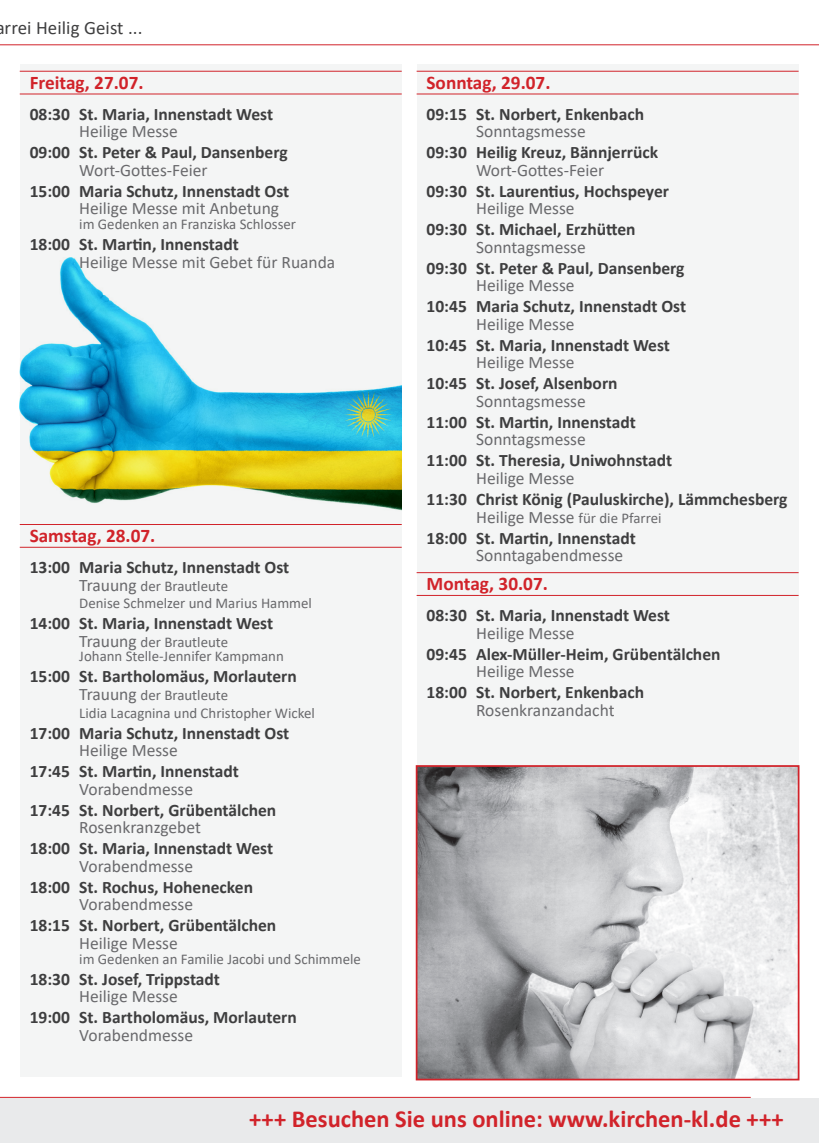
<style>
.page{position:relative;width:819px;height:1143px;background:#fff}
.page>*{position:absolute;margin:0;border:0;box-sizing:border-box;transform-origin:0 0}
.t1{font:700 24.5px "Calibri";color:#d1232a}
.TagDatum{font:700 19.25px "Calibri";color:#d1232a}
.t2{font:18.9px "Calibri";letter-spacing:.005em;color:#3e3e3f}
.Uhrzeit_Kirche{font:700 17.5px "Calibri";color:#3e3e3f}
.Messe{font:17.5px "Calibri";color:#69696c}
.Zusatztext{font:700 17.5px "Calibri";color:#3e3e3f}
.Messe-2{font:700 17.5px "Calibri";color:#3e3e3f}
.Messe-3{font:14.88px "Calibri";color:#69696c}
.Zusatztext-2{font:14.88px "Calibri";color:#69696c}
.s1{font-size:17.5px}
</style>
<div class="page">
<div style="left:417px;top:64px;width:382px;height:1012px;background:#f4f5f5"></div>
<div style="left:20px;top:64px;width:382px;height:1012px;background:#f4f5f5"></div>
<hr style="left:20px;top:71px;width:382px;height:1px;background:#d1232a">
<hr style="left:20px;top:94px;width:382px;height:1px;background:#d1232a">
<hr style="left:20px;top:524px;width:382px;height:1px;background:#d1232a">
<hr style="left:20px;top:547px;width:382px;height:1px;background:#d1232a">
<hr style="left:417px;top:71px;width:382px;height:1px;background:#d1232a">
<hr style="left:417px;top:94px;width:382px;height:1px;background:#d1232a">
<hr style="left:417px;top:572px;width:382px;height:1px;background:#d1232a">
<hr style="left:417px;top:595px;width:382px;height:1px;background:#d1232a">
<div style="left:0;top:1097px;width:818px;height:45px;background:#e9eaeb"></div>
<hr style="left:0;top:1096px;width:751px;height:1px;background:#d1232a">
<hr style="left:0;top:44px;width:819px;height:1px;background:#d1232a">
<img style="left:20px;top:258px;width:382px;height:253px">
<img style="left:419px;top:768px;width:377px;height:309px">
<div style="left:416px;top:765px;width:383px;height:315px;border:2px solid #d1232a"></div>
<p class="t2" style="left:5px;top:15px;width:139px">rrei Heilig Geist ...</p>
<p class="TagDatum" style="left:30px;top:69px;width:115px">Freitag, 27.07.</p>
<p class="Uhrzeit_Kirche" style="left:30px;top:101px;width:245px">08:30 St. Maria, Innenstadt West</p>
<p class="Messe" style="left:79px;top:119px;width:100px">Heilige Messe</p>
<p class="Uhrzeit_Kirche" style="left:30px;top:140px;width:259px">09:00 St. Peter &amp; Paul, Dansenberg</p>
<p class="Messe" style="left:79px;top:158px;width:130px">Wort-Gottes-Feier</p>
<p class="Uhrzeit_Kirche" style="left:30px;top:178px;width:261px">15:00 Maria Schutz, Innenstadt Ost</p>
<p class="Messe" style="left:79px;top:196px;width:201px">Heilige Messe mit Anbetung</p>
<p class="Messe-3" style="left:79px;top:214px;width:218px">im Gedenken an Franziska Schlosser</p>
<p class="Uhrzeit_Kirche" style="left:30px;top:232px;width:211px">18:00 St. Martin, Innenstadt</p>
<p class="Messe" style="left:79px;top:250px;width:258px">Heilige Messe mit Gebet für Ruanda</p>
<p class="TagDatum" style="left:30px;top:522px;width:127px">Samstag, 28.07.</p>
<p class="Uhrzeit_Kirche" style="left:30px;top:554px;width:261px">13:00 Maria Schutz, Innenstadt Ost</p>
<p class="Messe-3" style="left:79px;top:575px;width:150px"><span class="s1">Trauung</span> der Brautleute</p>
<p class="Messe-3" style="left:79px;top:592px;width:234px">Denise Schmelzer und Marius Hammel</p>
<p class="Zusatztext" style="left:30px;top:610px;width:245px">14:00 St. Maria, Innenstadt West</p>
<p class="Messe-3" style="left:79px;top:631px;width:150px"><span class="s1">Trauung</span> der Brautleute</p>
<p class="Messe-3" style="left:79px;top:646px;width:206px">Johann Stelle-Jennifer Kampmann</p>
<p class="Uhrzeit_Kirche" style="left:30px;top:664px;width:269px">15:00 St. Bartholomäus, Morlautern</p>
<p class="Messe-3" style="left:79px;top:684px;width:150px"><span class="s1">Trauung</span> der Brautleute</p>
<p class="Messe-3" style="left:79px;top:702px;width:237px">Lidia Lacagnina und Christopher Wickel</p>
<p class="Uhrzeit_Kirche" style="left:30px;top:720px;width:261px">17:00 Maria Schutz, Innenstadt Ost</p>
<p class="Messe" style="left:79px;top:738px;width:100px">Heilige Messe</p>
<p class="Messe-2" style="left:30px;top:758px;width:211px">17:45 St. Martin, Innenstadt</p>
<p class="Messe" style="left:79px;top:776px;width:115px">Vorabendmesse</p>
<p class="Uhrzeit_Kirche" style="left:30px;top:797px;width:248px">17:45 St. Norbert, Grübentälchen</p>
<p class="Messe" style="left:79px;top:815px;width:123px">Rosenkranzgebet</p>
<p class="Uhrzeit_Kirche" style="left:30px;top:835px;width:245px">18:00 St. Maria, Innenstadt West</p>
<p class="Messe" style="left:79px;top:853px;width:115px">Vorabendmesse</p>
<p class="Uhrzeit_Kirche" style="left:30px;top:874px;width:225px">18:00 St. Rochus, Hohenecken</p>
<p class="Messe" style="left:79px;top:892px;width:115px">Vorabendmesse</p>
<p class="Uhrzeit_Kirche" style="left:30px;top:912px;width:248px">18:15 St. Norbert, Grübentälchen</p>
<p class="Messe" style="left:79px;top:930px;width:100px">Heilige Messe</p>
<p class="Zusatztext-2" style="left:79px;top:948px;width:283px">im Gedenken an Familie Jacobi und Schimmele</p>
<p class="Uhrzeit_Kirche" style="left:30px;top:966px;width:192px">18:30 St. Josef, Trippstadt</p>
<p class="Messe" style="left:79px;top:983px;width:100px">Heilige Messe</p>
<p class="Uhrzeit_Kirche" style="left:30px;top:1004px;width:269px">19:00 St. Bartholomäus, Morlautern</p>
<p class="Messe" style="left:79px;top:1022px;width:115px">Vorabendmesse</p>
<p class="TagDatum" style="left:427px;top:69px;width:125px">Sonntag, 29.07.</p>
<p class="Uhrzeit_Kirche" style="left:427px;top:101px;width:219px">09:15 St. Norbert, Enkenbach</p>
<p class="Messe" style="left:476px;top:119px;width:111px">Sonntagsmesse</p>
<p class="Uhrzeit_Kirche" style="left:427px;top:140px;width:233px">09:30 Heilig Kreuz, Bännjerrück</p>
<p class="Messe" style="left:476px;top:158px;width:130px">Wort-Gottes-Feier</p>
<p class="Uhrzeit_Kirche" style="left:427px;top:178px;width:244px">09:30 St. Laurentius, Hochspeyer</p>
<p class="Messe" style="left:476px;top:196px;width:100px">Heilige Messe</p>
<p class="Uhrzeit_Kirche" style="left:427px;top:217px;width:211px">09:30 St. Michael, Erzhütten</p>
<p class="Messe" style="left:476px;top:235px;width:111px">Sonntagsmesse</p>
<p class="Uhrzeit_Kirche" style="left:427px;top:255px;width:259px">09:30 St. Peter &amp; Paul, Dansenberg</p>
<p class="Messe" style="left:476px;top:273px;width:100px">Heilige Messe</p>
<p class="Uhrzeit_Kirche" style="left:427px;top:294px;width:261px">10:45 Maria Schutz, Innenstadt Ost</p>
<p class="Messe" style="left:476px;top:312px;width:100px">Heilige Messe</p>
<p class="Uhrzeit_Kirche" style="left:427px;top:332px;width:245px">10:45 St. Maria, Innenstadt West</p>
<p class="Messe" style="left:476px;top:350px;width:100px">Heilige Messe</p>
<p class="Uhrzeit_Kirche" style="left:427px;top:371px;width:193px">10:45 St. Josef, Alsenborn</p>
<p class="Messe" style="left:476px;top:389px;width:111px">Sonntagsmesse</p>
<p class="Uhrzeit_Kirche" style="left:427px;top:409px;width:211px">11:00 St. Martin, Innenstadt</p>
<p class="Messe" style="left:476px;top:427px;width:111px">Sonntagsmesse</p>
<p class="Uhrzeit_Kirche" style="left:427px;top:448px;width:247px">11:00 St. Theresia, Uniwohnstadt</p>
<p class="Messe" style="left:476px;top:466px;width:100px">Heilige Messe</p>
<p class="Uhrzeit_Kirche" style="left:427px;top:486px;width:362px">11:30 Christ König (Pauluskirche), Lämmchesberg</p>
<p class="Messe-3" style="left:476px;top:507px;width:187px"><span class="s1">Heilige Messe</span> für die Pfarrei</p>
<p class="Uhrzeit_Kirche" style="left:427px;top:525px;width:211px">18:00 St. Martin, Innenstadt</p>
<p class="Messe" style="left:476px;top:543px;width:149px">Sonntagabendmesse</p>
<p class="TagDatum" style="left:427px;top:570px;width:123px">Montag, 30.07.</p>
<p class="Uhrzeit_Kirche" style="left:427px;top:603px;width:245px">08:30 St. Maria, Innenstadt West</p>
<p class="Messe" style="left:476px;top:620px;width:100px">Heilige Messe</p>
<p class="Uhrzeit_Kirche" style="left:427px;top:641px;width:296px">09:45 Alex-Müller-Heim, Grübentälchen</p>
<p class="Messe" style="left:476px;top:659px;width:100px">Heilige Messe</p>
<p class="Uhrzeit_Kirche" style="left:427px;top:680px;width:219px">18:00 St. Norbert, Enkenbach</p>
<p class="Messe" style="left:476px;top:697px;width:140px">Rosenkranzandacht</p>
<p class="t1" style="left:249px;top:1101px;width:536px">+++ Besuchen Sie uns online: www.kirchen-kl.de +++</p>
</div>
